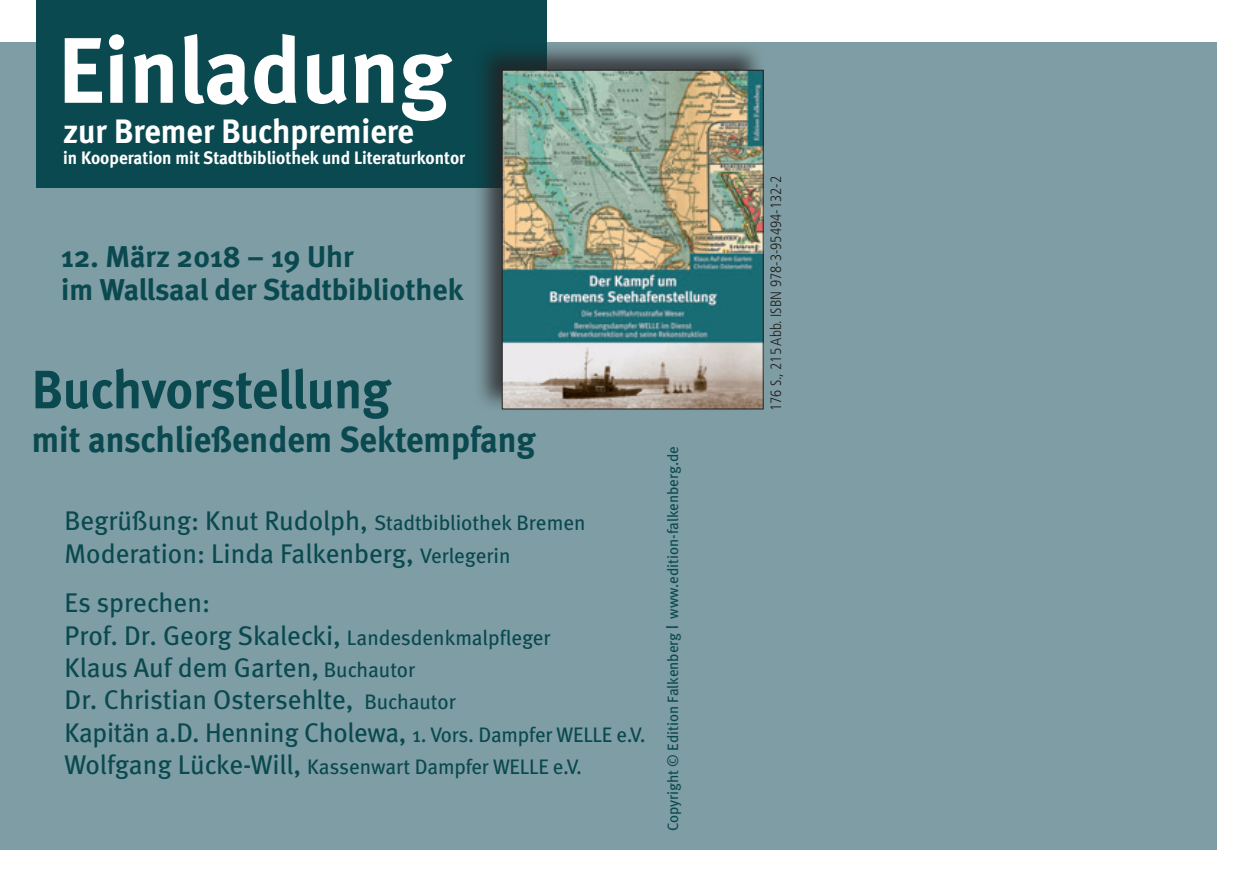
<style>
.page{position:relative;width:1259px;height:893px;background:#fff}
.page>*{position:absolute;margin:0;border:0;box-sizing:border-box;transform-origin:0 0}
.t1{font:700 93px "Meta";letter-spacing:-.005em;color:#fff}
.t2{font:700 54px "Meta";letter-spacing:-.005em;color:#09494f;scale:.96 1}
.t3{font:700 36px "Meta";color:#09494f;scale:.96 1}
.t4{font:700 33.9px "Meta";color:#fff;scale:.96 1}
.t5{font:700 30px/33px "Meta";color:#09494f}
.t6{font:27px/32.4px "Meta";color:#09494f}
.t7{font:21px "Meta";letter-spacing:-.01em;color:#09494f}
.t8{font:700 18px "Meta";color:#fff;scale:.96 1}
.t9{font:15px "Meta Book LF";color:#09494f}
.t10{font:300 condensed 15px "Frutiger";color:#231f20}
.s1{font-size:21px}
.s2{font-size:27px}
.s3{font-family:"Formata"}
</style>
<div class="page">
<div style="left:0;top:43px;width:1216px;height:807px;background:#7f9da4"></div>
<div style="left:36px;top:0;width:510px;height:188px;background:#09494f"></div>
<div style="left:472px;top:41px;width:294px;height:372px;background:#231f20;opacity:.75"></div>
<img style="left:504px;top:72px;width:257px;height:335px">
<div style="left:502px;top:70px;width:261px;height:339px;border:1px solid #231f20"></div>
<h1 class="t1" style="left:58px;top:15px;width:393px">Einladung</h1>
<p class="t4" style="left:63px;top:111px;width:367px">zur Bremer Buchpremiere</p>
<p class="t8" style="left:63px;top:147px;width:420px">in Kooperation mit Stadtbibliothek und Literaturkontor</p>
<p class="t5" style="left:61px;top:239px;width:403px">12. März 2018 – 19 Uhr<br>im Wallsaal der Stadtbibliothek</p>
<h2 class="t2" style="left:32px;top:357px;width:375px">Buchvorstellung</h2>
<h3 class="t3" style="left:32px;top:418px;width:526px">mit anschließendem Sektempfang</h3>
<p class="t6" style="left:65px;top:504px;width:522px">Begrüßung: Knut Rudolph, <span class="s1">Stadtbibliothek Bremen<br></span>Moderation: Linda Falkenberg, <span class="s1">Verlegerin</span></p>
<p class="t6" style="left:65px;top:586px;width:582px">Es sprechen:<br>Prof. Dr. Georg Skalecki, <span class="s1">Landesdenkmalpfleger<br></span>Klaus Auf dem Garten, <span class="s1">Buchautor<br></span>Dr. Christian Ostersehlte, <span class="s1">Buchautor<br></span>Kapitän a.D. Henning Cholewa, <span class="s1">1. Vors. Dampfer WELLE e.V.</span></p>
<p class="t7" style="left:65px;top:755px;width:519px"><span class="s2">Wolfgang Lücke-Will,</span> Kassenwart Dampfer WELLE e.V.</p>
<p class="t9" style="left:664px;top:831px;width:387px;rotate:-90deg">Copyright © Edition Falkenberg <span class="s3">l</span> www.edition-falkenberg.de</p>
<p class="t10" style="left:767px;top:411px;width:237px;rotate:-90deg">176 S., 215 Abb. ISBN 978-3-95494-132-2</p>
</div>
